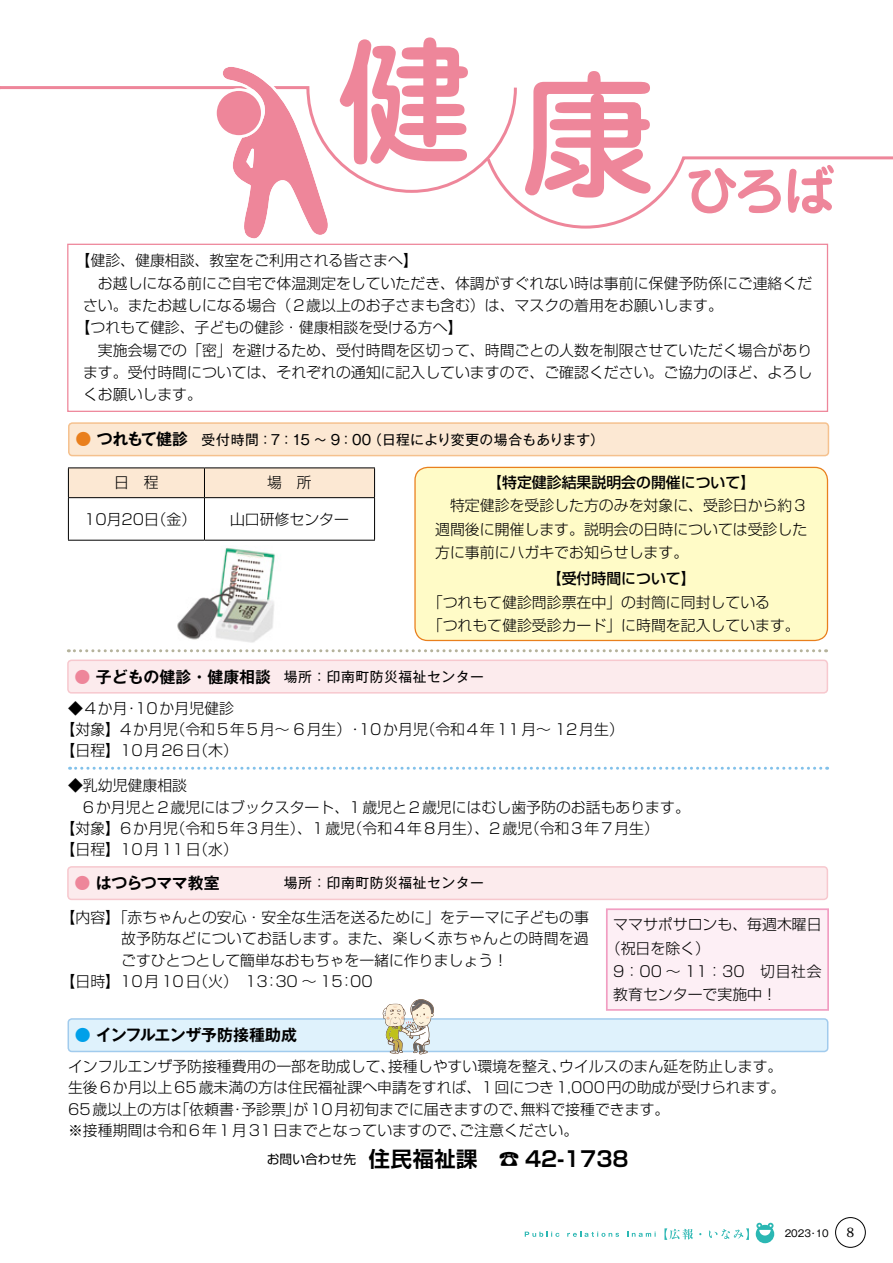
<style>
.page{position:relative;width:893px;height:1263px;background:#fff}
.page>*{position:absolute;margin:0;border:0;box-sizing:border-box;transform-origin:0 0}
.t1{font:500 136.5px "Jun 34 Pro";color:#ee869a}
.t2{font:700 52.35px "Jun 501 Pro";color:#ee869a}
.t3{font:700 21.3px "Shin Go Pro De";letter-spacing:.01em;color:#000}
.t4{font:700 15.9px "Gothic MB101 Pro De";letter-spacing:-.005em;color:#000}
.t5{font:300 14.85px/23.4px "Shin Go Pro";color:#000}
.t6{font:300 14.85px "Shin Go Pro";letter-spacing:.125em;color:#000}
.t7{font:500 14.85px "Shin Go Pro";color:#000}
.t8{font:300 14.85px "Shin Go Pro";letter-spacing:.02em;color:#000}
.t9{font:300 14.85px "Shin Go Pro";letter-spacing:.06em;color:#000}
.t10{font:13.8px "Gothic MB101 Pr 6 N";letter-spacing:.04em;color:#000}
.t11{font:13.8px "Gothic MB101 Pr 6 N";letter-spacing:.005em;color:#000}
.t12{font:12.75px "Shin Go Pro";color:#000}
.t13{font:500 12.75px "Koz Min Pro";color:#000}
.t14{font:9.6px "Gothic MB101 Pro";color:#000}
.s1{color:#e97f1d}
.s2{color:#ee869a}
.s3{color:#00a0e9}
</style>
<div class="page">
<div style="left:415px;top:467px;width:412px;height:173px;background:#fffbc7;border-radius:13px"></div>
<div style="left:414px;top:467px;width:414px;height:174px;border:1px solid #e97f1d;border-radius:13px"></div>
<div style="left:835px;top:1217px;width:31px;height:30px;border:1px solid #000;border-radius:50%"></div>
<div style="left:756px;top:1225px;width:18px;height:18px;background:#2bb7b3;border-radius:50%"></div>
<svg style="left:664px;top:1228px;width:29px;height:12px"></svg>
<svg style="left:709px;top:1228px;width:40px;height:12px"></svg>
<svg style="left:525px;top:1231px;width:34px;height:6px"></svg>
<svg style="left:567px;top:1231px;width:52px;height:6px"></svg>
<svg style="left:627px;top:1231px;width:29px;height:6px"></svg>
<svg style="left:756px;top:1223px;width:17px;height:12px"></svg>
<svg style="left:508px;top:156px;width:385px;height:73px"></svg>
<svg style="left:0;top:86px;width:518px;height:108px"></svg>
<svg style="left:214px;top:67px;width:117px;height:172px"></svg>
<div style="left:67px;top:244px;width:761px;height:168px;border:1px solid #ee869a"></div>
<div style="left:69px;top:423px;width:759px;height:33px;background:#fce8d3;border-radius:4px"></div>
<div style="left:68px;top:422px;width:761px;height:34px;border:2px solid #f5c18e;border-radius:4px"></div>
<hr style="left:68px;top:467px;width:136px;height:1px;background:#000">
<hr style="left:204px;top:467px;width:171px;height:1px;background:#000">
<div style="left:68px;top:468px;width:307px;height:29px;background:#fce8d3"></div>
<hr style="left:68px;top:497px;width:136px;height:1px;background:#000">
<hr style="left:68px;top:498px;width:1px;height:42px;background:#000">
<hr style="left:204px;top:497px;width:171px;height:1px;background:#000">
<hr style="left:204px;top:498px;width:1px;height:42px;background:#000">
<hr style="left:374px;top:498px;width:1px;height:42px;background:#000">
<hr style="left:68px;top:540px;width:136px;height:1px;background:#000">
<hr style="left:204px;top:540px;width:171px;height:1px;background:#000">
<svg style="left:68px;top:649px;width:759px;height:3px"></svg>
<div style="left:68px;top:660px;width:759px;height:33px;background:#fcebed;border-radius:4px"></div>
<div style="left:67px;top:659px;width:761px;height:34px;border:2px solid #f7c8ce;border-radius:4px"></div>
<div style="left:68px;top:867px;width:759px;height:32px;background:#fcebed;border-radius:4px"></div>
<div style="left:67px;top:866px;width:761px;height:34px;border:2px solid #f7c8ce;border-radius:4px"></div>
<svg style="left:70px;top:767px;width:758px;height:3px"></svg>
<div style="left:606px;top:908px;width:223px;height:103px;background:#fdeff5;border:2px solid #f19ec2"></div>
<div style="left:68px;top:1019px;width:760px;height:32px;background:#dff2fc;border-radius:4px"></div>
<div style="left:68px;top:1018px;width:760px;height:34px;border:2px solid #a1cbed;border-radius:4px"></div>
<img style="left:177px;top:547px;width:98px;height:96px">
<svg style="left:383px;top:999px;width:51px;height:55px"></svg>
<h1 class="t1" style="left:337px;top:-7px;width:138px">健</h1>
<h1 class="t1" style="left:520px;top:28px;width:138px">康</h1>
<h2 class="t2" style="left:686px;top:150px;width:151px">ひろば</h2>
<p class="t5" style="left:76px;top:247px;width:344px">【健診、健康相談、教室をご利用される皆さまへ【</p>
<p class="t5" style="left:98px;top:270px;width:716px">お越しになる前にご自宅で体温測定をしていただき、体調がすぐれない時は事前に保健予防係にご連絡くだ</p>
<p class="t5" style="left:83px;top:292px;width:641px">さい。またお越しになる場合（２歳以上のお子さまも含む）は、マスクの着用をお願いします。</p>
<p class="t5" style="left:76px;top:314px;width:388px">【つれもて健診、子どもの健診・健康相談を受ける方へ【</p>
<p class="t5" style="left:98px;top:337px;width:716px">実施会場での「密」を避けるため、受付時間を区切って、時間ごとの人数を制限させていただく場合があり</p>
<p class="t5" style="left:83px;top:359px;width:731px">ます。受付時間については、それぞれの通知に記入していますので、ご確認ください。ご協力のほど、よろし</p>
<p class="t5" style="left:83px;top:381px;width:121px">くお願いします。</p>
<p class="t4" style="left:76px;top:426px;width:114px"><span class="s1">●</span> つれもて健診</p>
<p class="t11" style="left:368px;top:428px;width:238px">（日程により変更の場合もあります(</p>
<p class="t10" style="left:202px;top:428px;width:171px">受付時間：7：15～ 9：00</p>
<p class="t5" style="left:114px;top:469px;width:46px">日　程</p>
<p class="t5" style="left:84px;top:505px;width:114px">10月20 （日金）</p>
<p class="t5" style="left:267px;top:469px;width:46px">場　所</p>
<p class="t5" style="left:230px;top:505px;width:121px">山口研修センター</p>
<p class="t7" style="left:487px;top:470px;width:269px">【特定健診結果説明会の開催について【</p>
<p class="t5" style="left:435px;top:492px;width:374px;text-align:justify">　特定健診を受診した方のみを対象に、受診日から約３週間後に開催します。説明会の日時については受診した方に事前にハガキでお知らせします。</p>
<p class="t7" style="left:547px;top:566px;width:150px">【受付時間について【</p>
<p class="t5" style="left:428px;top:588px;width:374px">「つれもて健診問診票在中」の封筒に同封している<br>「つれもて健診受診カード」に時間を記入しています。</p>
<p class="t4" style="left:75px;top:663px;width:198px"><span class="s2">●</span> 子どもの健診・健康相談</p>
<p class="t5" style="left:68px;top:695px;width:61px">◆4か月</p>
<p class="t5" style="left:135px;top:695px;width:100px">10か月児健診</p>
<p class="t5" style="left:124px;top:695px;width:16px">・</p>
<p class="t10" style="left:284px;top:665px;width:202px">場所：印南町防災福祉センター</p>
<p class="t5" style="left:61px;top:717px;width:179px;line-height:21.3px">【対象】4か月児<br>【日程】10月26 （日木(</p>
<p class="t5" style="left:68px;top:772px;width:121px">◆乳幼児健康相談</p>
<p class="t5" style="left:68px;top:793px;width:623px">　6か月児と2歳児にはブックスタート、1歳児と2歳児にはむし歯予防のお話もあります。</p>
<p class="t6" style="left:525px;top:816px;width:136px">（令和3年7月生(</p>
<p class="t6" style="left:171px;top:717px;width:259px">（令和5年5月～ 6月生）･10か月児</p>
<p class="t6" style="left:420px;top:717px;width:205px">（令和4年11月～ 12月生(</p>
<p class="t5" style="left:61px;top:816px;width:179px;line-height:21.3px">【対象】6か月児<br>【日程】10月11 （日水(</p>
<p class="t6" style="left:171px;top:816px;width:186px">（令和5年3月生）、1歳児</p>
<p class="t6" style="left:348px;top:816px;width:186px">（令和4年8月生）、2歳児</p>
<p class="t4" style="left:75px;top:870px;width:147px"><span class="s2">●</span> はつらつママ教室</p>
<p class="t10" style="left:284px;top:872px;width:202px">場所：印南町防災福祉センター</p>
<p class="t5" style="left:61px;top:904px;width:530px">【内容】「赤ちゃんとの安心・安全な生活を送るために」をテーマに子どもの事</p>
<p class="t5" style="left:121px;top:925px;width:469px">故予防などについてお話します。また、楽しく赤ちゃんとの時間を過</p>
<p class="t5" style="left:121px;top:946px;width:388px">ごすひとつとして簡単なおもちゃを一緒に作りましょう!</p>
<p class="t5" style="left:245px;top:968px;width:129px">13：30 ~ 15：00</p>
<p class="t9" style="left:61px;top:969px;width:179px">【日時】10月10 （日火(</p>
<p class="t4" style="left:75px;top:1022px;width:224px"><span class="s3">●</span> インフルエンザ予防接種助成</p>
<p class="t5" style="left:613px;top:911px;width:210px">ママサポサロンも、毎週木曜日</p>
<p class="t5" style="left:606px;top:934px;width:106px">（祝日を除く(</p>
<p class="t8" style="left:613px;top:959px;width:210px">9：00 ～ 11：30　切目社会</p>
<p class="t5" style="left:613px;top:981px;width:165px">教育センターで実施中!</p>
<p class="t5" style="left:68px;top:1053px;width:329px">インフルエンザ予防接種費用の一部を助成して、</p>
<p class="t5" style="left:68px;top:1074px;width:719px">生後6か月以上65歳未満の方は住民福祉課へ申請をすれば、1回につき1,000円の助成が受けられます。</p>
<p class="t5" style="left:521px;top:1095px;width:150px">無料で接種できます。</p>
<p class="t5" style="left:388px;top:1053px;width:180px">接種しやすい環境を整え、</p>
<p class="t5" style="left:559px;top:1053px;width:225px">ウイルスのまん延を防止します。</p>
<p class="t5" style="left:174px;top:1095px;width:61px">「依頼書</p>
<p class="t5" style="left:241px;top:1095px;width:288px">予診票が」 10月初旬までに届きますので、</p>
<p class="t5" style="left:68px;top:1095px;width:115px">65歳以上の方は</p>
<p class="t5" style="left:230px;top:1095px;width:16px">・</p>
<p class="t5" style="left:68px;top:1116px;width:400px">※接種期間は令和6年1月31日までとなっていますので、</p>
<p class="t5" style="left:459px;top:1116px;width:121px">ご注意ください。</p>
<p class="t12" style="left:267px;top:1149px;width:91px">お問い合わせ先</p>
<h3 class="t3" style="left:369px;top:1142px;width:110px">住民福祉課</h3>
<h3 class="t3" style="left:499px;top:1142px;width:132px">☎ 42-1738</h3>
<p class="t14" style="left:785px;top:1225px;width:28px">2023</p>
<p class="t14" style="left:816px;top:1225px;width:15px">10</p>
<p class="t14" style="left:808px;top:1225px;width:11px">・</p>
<p class="t13" style="left:846px;top:1223px;width:9px">8</p>
</div>
